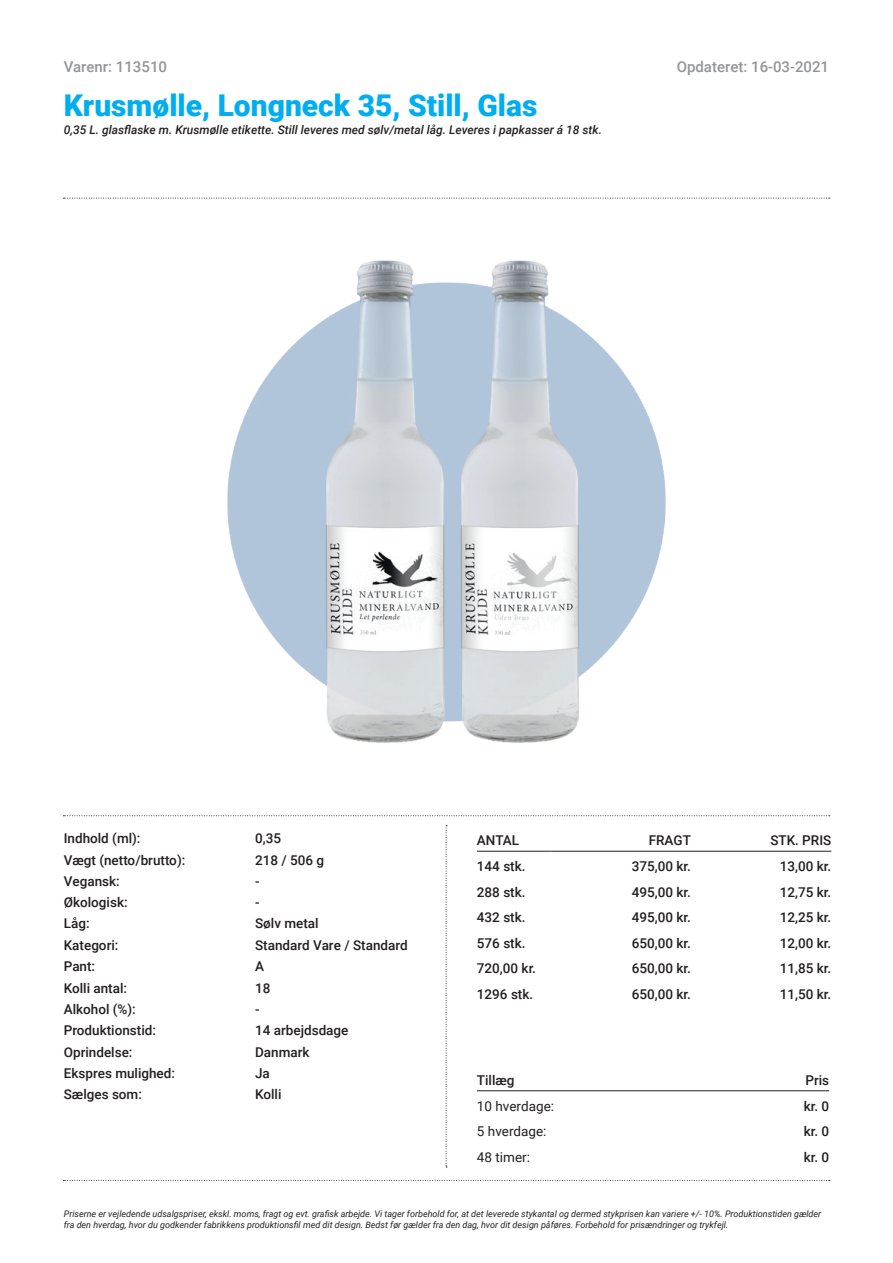
<style>
.page{position:relative;width:893px;height:1263px;background:#fff}
.page>*{position:absolute;margin:0;border:0;box-sizing:border-box;transform-origin:0 0}
.t1{font:900 30px "Roboto";color:#00aeef}
.t2{font:500 15px "Roboto";color:#939598}
.t3{font:500 13.5px "Roboto";color:#231f20}
.t4{font:13.5px "Roboto";color:#231f20}
.t5{font:italic 500 12px "Roboto";color:#231f20}
.t6{font:italic 9px/10.8px "Roboto";color:#231f20}
</style>
<div class="page">
<hr style="left:477px;top:1090px;width:95px;height:1px;background:#231f20">
<hr style="left:572px;top:1090px;width:257px;height:1px;background:#231f20">
<hr style="left:477px;top:851px;width:74px;height:1px;background:#231f20">
<hr style="left:551px;top:851px;width:140px;height:1px;background:#231f20">
<hr style="left:691px;top:851px;width:140px;height:1px;background:#231f20">
<img style="left:227px;top:260px;width:439px;height:483px">
<svg style="left:446px;top:825px;width:1px;height:342px"></svg>
<svg style="left:63px;top:815px;width:767px;height:1px"></svg>
<svg style="left:63px;top:1180px;width:767px;height:1px"></svg>
<svg style="left:63px;top:198px;width:767px;height:1px"></svg>
<p class="t2" style="left:64px;top:56px;width:105px">Varenr: 113510</p>
<h1 class="t1" style="left:64px;top:85px;width:475px">Krusmølle, Longneck 35, Still, Glas</h1>
<p class="t5" style="left:64px;top:122px;width:540px">0,35 L. glasflaske m. Krusmølle etikette. Still leveres med sølv/metal låg. Leveres i papkasser á 18 stk.</p>
<p class="t2" style="left:677px;top:56px;width:154px">Opdateret: 16-03-2021</p>
<p class="t3" style="left:64px;top:829px;width:78px">Indhold (ml):</p>
<p class="t3" style="left:255px;top:829px;width:27px">0,35</p>
<p class="t3" style="left:64px;top:850px;width:123px">Vægt (netto/brutto):</p>
<p class="t3" style="left:255px;top:850px;width:71px">218 / 506 g</p>
<p class="t3" style="left:64px;top:872px;width:58px">Vegansk:</p>
<p class="t3" style="left:255px;top:872px;width:6px">-</p>
<p class="t3" style="left:64px;top:893px;width:65px">Økologisk:</p>
<p class="t3" style="left:255px;top:893px;width:6px">-</p>
<p class="t3" style="left:64px;top:914px;width:27px">Låg:</p>
<p class="t3" style="left:255px;top:914px;width:65px">Sølv metal</p>
<p class="t3" style="left:64px;top:935px;width:56px">Kategori:</p>
<p class="t3" style="left:255px;top:935px;width:154px">Standard Vare / Standard</p>
<p class="t3" style="left:64px;top:957px;width:33px">Pant:</p>
<p class="t3" style="left:255px;top:957px;width:10px">A</p>
<p class="t3" style="left:64px;top:978px;width:65px">Kolli antal:</p>
<p class="t3" style="left:255px;top:978px;width:17px">18</p>
<p class="t3" style="left:64px;top:1000px;width:74px">Alkohol (%):</p>
<p class="t3" style="left:255px;top:1000px;width:6px">-</p>
<p class="t3" style="left:64px;top:1021px;width:94px">Produktionstid:</p>
<p class="t3" style="left:255px;top:1021px;width:95px">14 arbejdsdage</p>
<p class="t3" style="left:64px;top:1042px;width:70px">Oprindelse:</p>
<p class="t3" style="left:255px;top:1042px;width:56px">Danmark</p>
<p class="t3" style="left:64px;top:1063px;width:113px">Ekspres mulighed:</p>
<p class="t3" style="left:255px;top:1063px;width:16px">Ja</p>
<p class="t3" style="left:64px;top:1085px;width:80px">Sælges som:</p>
<p class="t3" style="left:255px;top:1085px;width:28px">Kolli</p>
<p class="t3" style="left:477px;top:831px;width:44px">ANTAL</p>
<p class="t3" style="left:649px;top:831px;width:44px">FRAGT</p>
<p class="t3" style="left:770px;top:831px;width:62px">STK. PRIS</p>
<p class="t3" style="left:477px;top:857px;width:50px">144 stk.</p>
<p class="t3" style="left:632px;top:857px;width:61px">375,00 kr.</p>
<p class="t3" style="left:780px;top:857px;width:53px">13,00 kr.</p>
<p class="t3" style="left:477px;top:882px;width:50px">288 stk.</p>
<p class="t3" style="left:632px;top:882px;width:61px">495,00 kr.</p>
<p class="t3" style="left:780px;top:882px;width:53px">12,75 kr.</p>
<p class="t3" style="left:477px;top:908px;width:50px">432 stk.</p>
<p class="t3" style="left:632px;top:908px;width:61px">495,00 kr.</p>
<p class="t3" style="left:780px;top:908px;width:53px">12,25 kr.</p>
<p class="t3" style="left:477px;top:933px;width:50px">576 stk.</p>
<p class="t3" style="left:632px;top:933px;width:61px">650,00 kr.</p>
<p class="t3" style="left:780px;top:933px;width:53px">12,00 kr.</p>
<p class="t3" style="left:477px;top:959px;width:61px">720,00 kr.</p>
<p class="t3" style="left:632px;top:959px;width:61px">650,00 kr.</p>
<p class="t3" style="left:780px;top:959px;width:53px">11,85 kr.</p>
<p class="t3" style="left:477px;top:984px;width:58px">1296 stk.</p>
<p class="t3" style="left:632px;top:984px;width:61px">650,00 kr.</p>
<p class="t3" style="left:780px;top:984px;width:53px">11,50 kr.</p>
<p class="t3" style="left:477px;top:1071px;width:39px">Tillæg</p>
<p class="t3" style="left:805px;top:1071px;width:25px">Pris</p>
<p class="t4" style="left:477px;top:1096px;width:79px">10 hverdage:</p>
<p class="t3" style="left:804px;top:1096px;width:27px">kr. 0</p>
<p class="t4" style="left:477px;top:1122px;width:71px">5 hverdage:</p>
<p class="t3" style="left:804px;top:1122px;width:27px">kr. 0</p>
<p class="t4" style="left:477px;top:1147px;width:55px">48 timer:</p>
<p class="t3" style="left:804px;top:1147px;width:27px">kr. 0</p>
<p class="t6" style="left:64px;top:1208px;width:759px">Priserne er vejledende udsalgspriser, ekskl. moms, fragt og evt. grafisk arbejde. Vi tager forbehold for, at det leverede stykantal og dermed stykprisen kan variere +/- 10%. Produktionstiden gælder fra den hverdag, hvor du godkender fabrikkens produktionsfil med dit design. Bedst før gælder fra den dag, hvor dit design påføres. Forbehold for prisændringer og trykfejl.</p>
</div>
